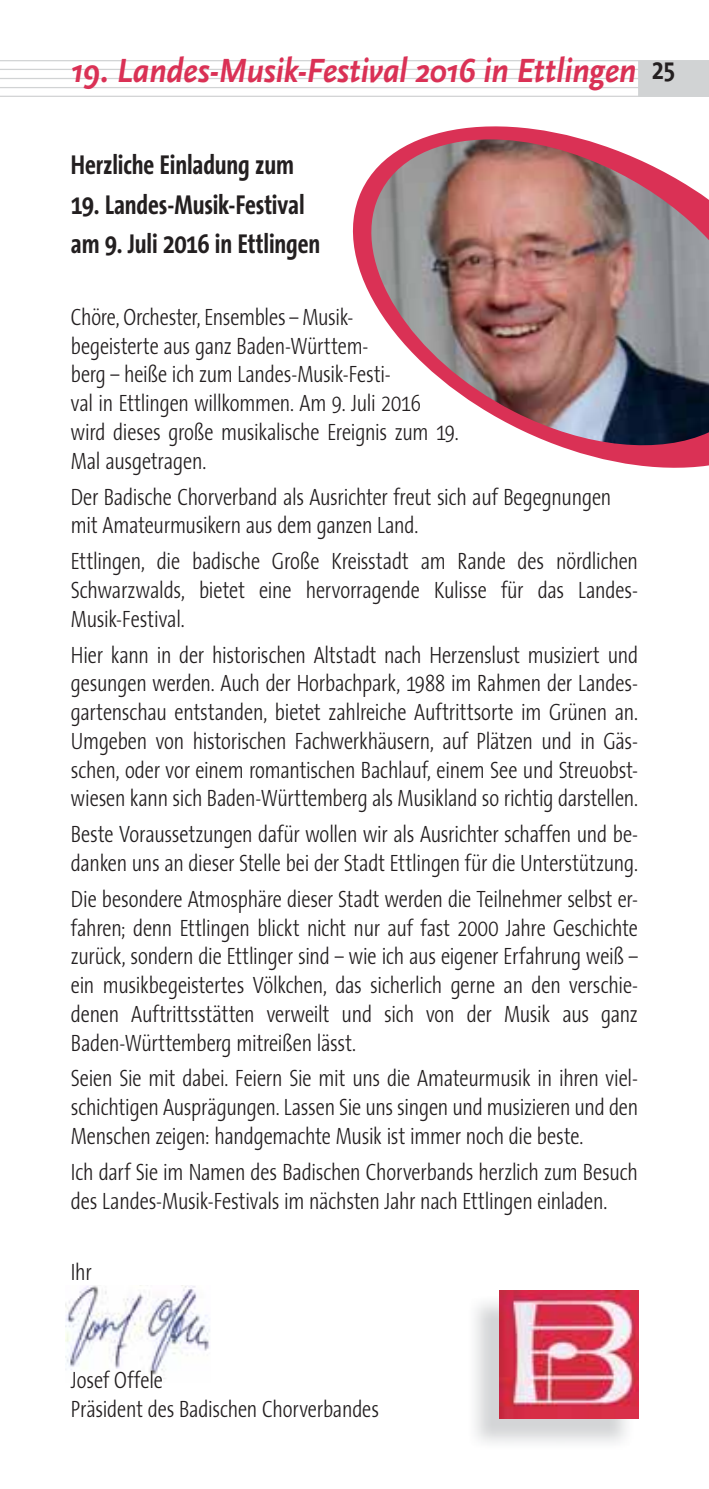
<style>
.page{position:relative;width:709px;height:1489px;background:#fff}
.page>*{position:absolute;margin:0;border:0;box-sizing:border-box;transform-origin:0 0}
.t1{font:italic 700 35px "Scala Sans";letter-spacing:-.005em;color:#da3155;scale:.93 1}
.t2{font:700 27.5px/39.5px "The Sans Condensed";letter-spacing:-.005em;color:#231f20;scale:.95 1}
.t3{font:300 23.75px/28.8px "The Sans Condensed";letter-spacing:-.01em;color:#231f20;scale:.95 1}
</style>
<div class="page">
<hr style="left:0;top:60px;width:709px;height:1px;background:#d1d3d4">
<hr style="left:0;top:69px;width:709px;height:1px;background:#d1d3d4">
<hr style="left:0;top:78px;width:709px;height:1px;background:#d1d3d4">
<hr style="left:0;top:87px;width:709px;height:1px;background:#d1d3d4">
<hr style="left:0;top:96px;width:709px;height:1px;background:#d1d3d4">
<div style="left:638px;top:61px;width:71px;height:35px;background:#d1d3d4"></div>
<img style="left:66px;top:1285px;width:144px;height:97px">
<svg style="left:352px;top:126px;width:357px;height:342px"></svg>
<img style="left:360px;top:139px;width:349px;height:315px">
<img style="left:475px;top:1302px;width:158px;height:141px">
<img style="left:499px;top:1290px;width:139px;height:127px">
<h1 class="t1" style="left:71px;top:57px;width:609px">19. Landes-Musik-Festival 2016 in Ettlingen</h1>
<p class="t2" style="left:652px;top:52px;width:26px">25</p>
<p class="t2" style="left:71px;top:147px;width:237px">Herzliche Einladung zum</p>
<p class="t2" style="left:71px;top:187px;width:264px">19. Landes-Musik-Festival am 9. Juli 2016 in Ettlingen</p>
<p class="t3" style="left:71px;top:305px;width:410px">Chöre, Orchester, Ensembles – Musik-<br>begeisterte aus ganz Baden-Württem-<br>berg – heiße ich zum Landes-Musik-Festi-<br>val in Ettlingen willkommen. Am 9. Juli 2016 wird dieses große musikalische Ereignis zum 19.<br>Mal ausgetragen.</p>
<p class="t3" style="left:71px;top:484px;width:570px">Der Badische Chorverband als Ausrichter freut sich auf Begegnungen mit Amateurmusikern aus dem ganzen Land.</p>
<p class="t3" style="left:71px;top:549px;width:598px;text-align:justify">Ettlingen, die badische Große Kreisstadt am Rande des nördlichen Schwarzwalds, bietet eine hervorragende Kulisse für das Landes-Musik-Festival.</p>
<p class="t3" style="left:71px;top:642px;width:598px;text-align:justify">Hier kann in der historischen Altstadt nach Herzenslust musiziert und gesungen werden. Auch der Horbachpark, 1988 im Rahmen der Landes&shy;gartenschau entstanden, bietet zahlreiche Auftrittsorte im Grünen an.<br>Umgeben von historischen Fachwerkhäusern, auf Plätzen und in Gäs&shy;schen, oder vor einem romantischen Bachlauf, einem See und Streuobst&shy;wiesen kann sich Baden-Württemberg als Musikland so richtig darstellen.</p>
<p class="t3" style="left:71px;top:822px;width:598px">Beste Voraussetzungen dafür wollen wir als Ausrichter schaffen und be&shy;danken uns an dieser Stelle bei der Stadt Ettlingen für die Unterstützung.</p>
<p class="t3" style="left:71px;top:886px;width:598px;text-align:justify">Die besondere Atmosphäre dieser Stadt werden die Teilnehmer selbst er&shy;fahren; denn Ettlingen blickt nicht nur auf fast 2000 Jahre Geschichte zurück, sondern die Ettlinger sind – wie ich aus eigener Erfahrung weiß – ein musikbegeistertes Völkchen, das sicherlich gerne an den verschie&shy;denen Auftrittsstätten verweilt und sich von der Musik aus ganz Baden-Württemberg mitreißen lässt.</p>
<p class="t3" style="left:71px;top:1066px;width:598px;text-align:justify">Seien Sie mit dabei. Feiern Sie mit uns die Amateurmusik in ihren viel&shy;schichtigen Ausprägungen. Lassen Sie uns singen und musizieren und den Menschen zeigen: handgemachte Musik ist immer noch die beste.</p>
<p class="t3" style="left:71px;top:1159px;width:598px">Ich darf Sie im Namen des Badischen Chorverbands herzlich zum Besuch des Landes-Musik-Festivals im nächsten Jahr nach Ettlingen einladen.</p>
<p class="t3" style="left:71px;top:1260px;width:23px">Ihr</p>
<p class="t3" style="left:71px;top:1367px;width:326px">Josef Offele<br>Präsident des Badischen Chorverbandes</p>
</div>
